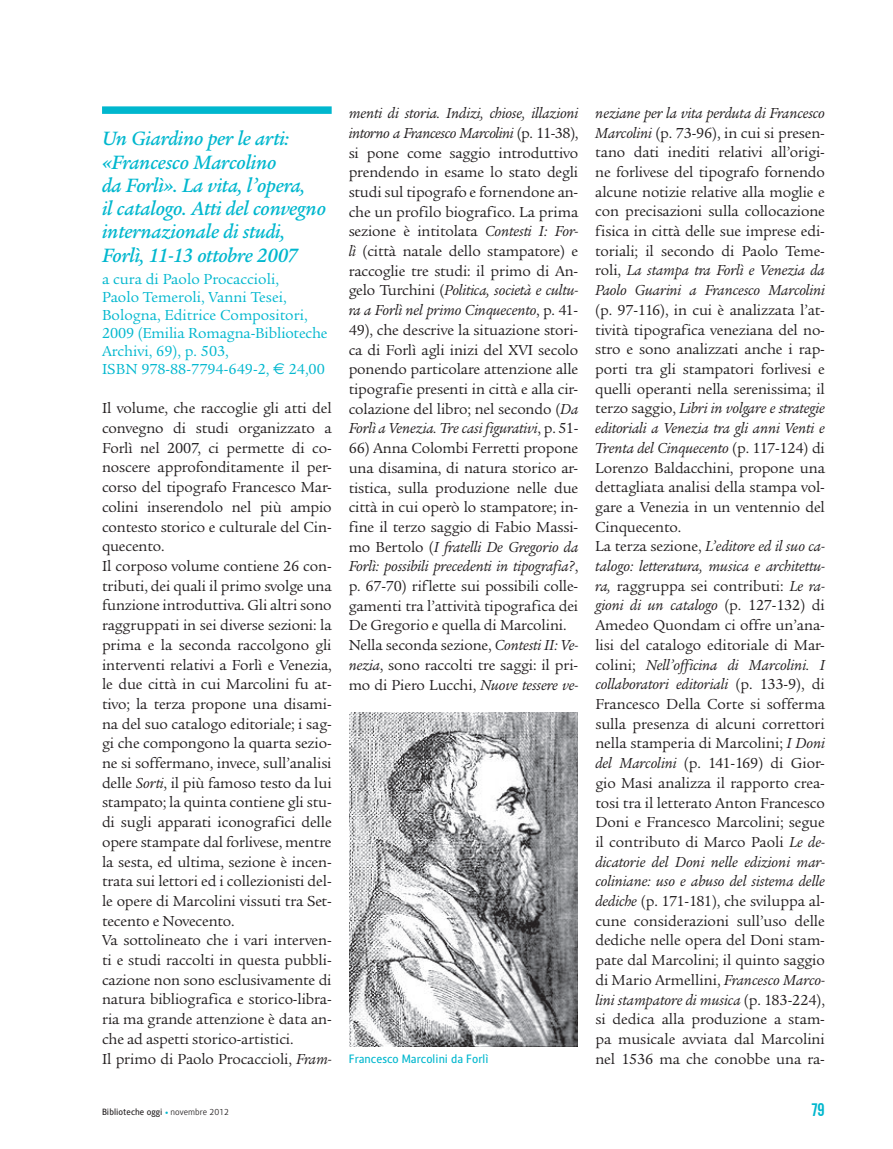
<style>
.page{position:relative;width:893px;height:1149px;background:#fff}
.page>*{position:absolute;margin:0;border:0;box-sizing:border-box;transform-origin:0 0}
.t1{font:italic 500 21px/23.2px "Legacy Ser ITC";letter-spacing:-.01em;color:#00b7ce}
.t2{font:18px "Alternate Gothic No 2 BT";color:#00b7ce}
.t3{font:15.75px/19.6px "Legacy Ser ITC";letter-spacing:-.01em;color:#231f20}
.t4{font:15.75px/18px "Legacy Ser ITC";color:#00b7ce}
.t5{font:12px "Alber";color:#00b7ce}
.t6{font:9px "Alber";color:#231f20}
.s1{font-family:"Euro Sans"}
.s2{font-style:italic}
.s3{font-weight:700;font-style:italic;color:#00b7ce}
.s4{font-weight:300}
</style>
<div class="page">
<div style="left:102px;top:106px;width:230px;height:8px;background:#00b7ce"></div>
<img style="left:349px;top:712px;width:229px;height:334px">
<h1 class="t1" style="left:102px;top:127px;width:225px">Un Giardino per le arti: «Francesco Marcolino<br>da Forlì». La vita, l’opera,<br>il catalogo. Atti del convegno internazionale di studi,<br>Forlì, 11-13 ottobre 2007</h1>
<p class="t4" style="left:102px;top:270px;width:227px">a cura di Paolo Procaccioli,<br>Paolo Temeroli, Vanni Tesei,<br>Bologna, Editrice Compositori,<br>2009 (Emilia Romagna-Biblioteche<br>Archivi, 69), p. 503,<br>ISBN 978-88-7794-649-2, <span class="s1">e</span> 24,00</p>
<p class="t3" style="left:102px;top:398px;width:231px">Il volume, che raccoglie gli atti del convegno di studi organizzato a Forlì nel 2007, ci permette di co&shy;noscere approfonditamente il per&shy;corso del tipografo Francesco Mar&shy;colini inserendolo nel più ampio contesto storico e culturale del Cin&shy;quecento.<br>Il corposo volume contiene 26 con&shy;tributi, dei quali il primo svolge una funzione introduttiva. Gli altri sono raggruppati in sei diverse sezioni: la prima e la seconda raccolgono gli interventi relativi a Forlì e Venezia, le due città in cui Marcolini fu at&shy;tivo; la terza propone una disami&shy;na del suo catalogo editoriale; i sag&shy;gi che compongono la quarta sezio&shy;ne si soffermano, invece, sull’analisi delle <span class="s2">Sorti</span>, il più famoso testo da lui stampato; la quinta contiene gli stu&shy;di sugli apparati iconografici delle opere stampate dal forlivese, mentre la sesta, ed ultima, sezione è incen&shy;trata sui lettori ed i collezionisti del&shy;le opere di Marcolini vissuti tra Set&shy;tecento e Novecento.<br>Va sottolineato che i vari interven&shy;ti e studi raccolti in questa pubbli&shy;cazione non sono esclusivamente di natura bibliografica e storico-libra&shy;ria ma grande attenzione è data an&shy;che ad aspetti storico-artistici.<br>Il primo di Paolo Procaccioli, <span class="s2">Fram-</span></p>
<p class="t3" style="left:349px;top:103px;width:231px;text-align:justify"><span class="s2">menti di storia. Indizi, chiose, illazioni intorno a Francesco Marcolini</span> (p. 11-38), si pone come saggio introduttivo prendendo in esame lo stato degli studi sul tipografo e fornendone an&shy;che un profilo biografico. La prima sezione è intitolata <span class="s2">Contesti I: For&shy;lì</span> (città natale dello stampatore) e raccoglie tre studi: il primo di An&shy;gelo Turchini (<span class="s2">Politica, società e cultu&shy;ra a Forlì nel primo Cinquecento</span>, p. 41- 49), che descrive la situazione stori&shy;ca di Forlì agli inizi del XVI secolo ponendo particolare attenzione alle tipografie presenti in città e alla cir&shy;colazione del libro; nel secondo (<span class="s2">Da Forlì a Venezia. Tre casi figurativi</span>, p. 51-</p>
<p class="t3" style="left:349px;top:438px;width:231px">66) Anna Colombi Ferretti propone una disamina, di natura storico ar&shy;tistica, sulla produzione nelle due città in cui operò lo stampatore; in&shy;fine il terzo saggio di Fabio Massi&shy;mo Bertolo (<span class="s2">I fratelli De Gregorio da Forlì: possibili precedenti in tipografia?</span>, p. 67-70) riflette sui possibili colle&shy;gamenti tra l’attività tipografica dei De Gregorio e quella di Marcolini.<br>Nella seconda sezione, <span class="s2">Contesti II: Ve&shy;nezia</span>, sono raccolti tre saggi: il pri&shy;mo di Piero Lucchi, <span class="s2">Nuove tessere ve-</span></p>
<p class="t5" style="left:349px;top:1051px;width:142px">Francesco Marcolini da Forlì</p>
<p class="t3" style="left:595px;top:103px;width:231px;text-align:justify"><span class="s2">neziane per la vita perduta di Francesco Marcolini</span> (p. 73-96), in cui si presen&shy;tano dati inediti relativi all’origi&shy;ne forlivese del tipografo fornendo alcune notizie relative alla moglie e con precisazioni sulla collocazione fisica in città delle sue imprese edi&shy;toriali; il secondo di Paolo Teme&shy;roli, <span class="s2">La stampa tra Forlì e Venezia da Paolo Guarini a Francesco Marcolini</span></p>
<p class="t3" style="left:595px;top:300px;width:231px">(p. 97-116), in cui è analizzata l’at&shy;tività tipografica veneziana del no&shy;stro e sono analizzati anche i rap&shy;porti tra gli stampatori forlivesi e quelli operanti nella serenissima; il terzo saggio, <span class="s2">Libri in volgare e strategie editoriali a Venezia tra gli anni Venti e Trenta del Cinquecento</span> (p. 117-124) di Lorenzo Baldacchini, propone una dettagliata analisi della stampa vol&shy;gare a Venezia in un ventennio del Cinquecento.<br>La terza sezione, <span class="s2">L’editore ed il suo ca&shy;talogo: letteratura, musica e architettu&shy;ra,</span> raggruppa sei contributi: <span class="s2">Le ra&shy;gioni di un catalogo</span> (p. 127-132) di Amedeo Quondam ci offre un’ana&shy;lisi del catalogo editoriale di Mar&shy;colini; <span class="s2">Nell’officina di Marcolini. I collaboratori editoriali</span> (p. 133-9), di Francesco Della Corte si sofferma sulla presenza di alcuni correttori nella stamperia di Marcolini; <span class="s2">I Doni del Marcolini</span> (p. 141-169) di Gior&shy;gio Masi analizza il rapporto crea&shy;tosi tra il letterato Anton Francesco Doni e Francesco Marcolini; segue il contributo di Marco Paoli <span class="s2">Le de&shy;dicatorie del Doni nelle edizioni mar&shy;coliniane: uso e abuso del sistema delle dediche</span> (p. 171-181), che sviluppa al&shy;cune considerazioni sull’uso delle dediche nelle opera del Doni stam&shy;pate dal Marcolini; il quinto saggio di Mario Armellini, <span class="s2">Francesco Marco&shy;lini stampatore di musica</span> (p. 183-224), si dedica alla produzione a stam&shy;pa musicale avviata dal Marcolini nel 1536 ma che conobbe una ra-</p>
<p class="t6" style="left:102px;top:1106px;width:129px">Biblioteche oggi <span class="s3">•</span> <span class="s4">novembre 2012</span></p>
<p class="t2" style="left:812px;top:1099px;width:15px">79</p>
</div>
